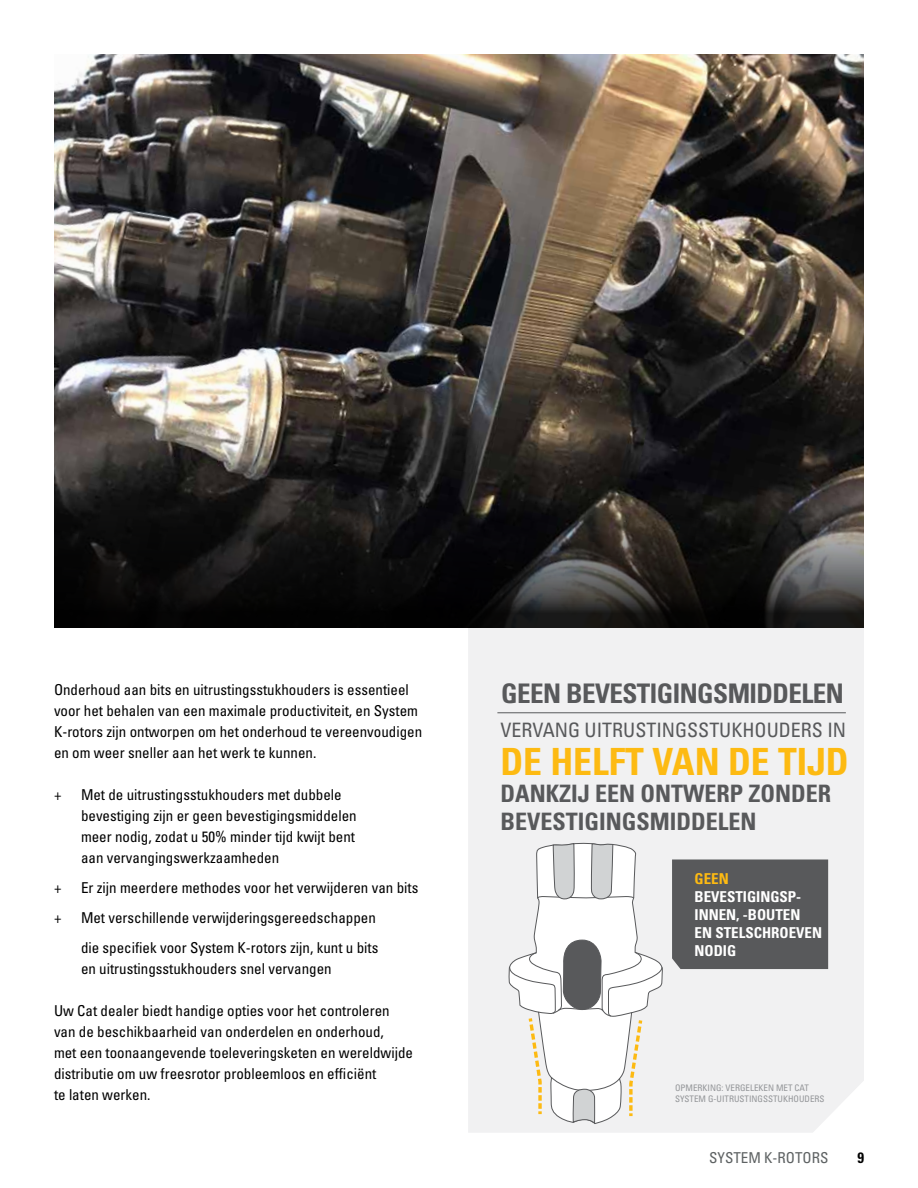
<style>
.page{position:relative;width:918px;height:1188px;background:#fff}
.page>*{position:absolute;margin:0;border:0;box-sizing:border-box;transform-origin:0 0}
.t1{font:700 condensed 37.5px "Univers";color:#fdba12}
.t2{font:700 condensed 27px "Univers";letter-spacing:-.02em;color:#58595b}
.t3{font:700 condensed 24px/27.5px "Univers";color:#58595b}
.t4{font:condensed 19.8px "Univers";color:#58595b}
.t5{font:condensed 15px/21px "Univers";color:#000}
.t6{font:700 condensed 15px/18px "Univers";color:#fff}
.t7{font:condensed 15px "Univers";color:#5e6263}
.t8{font:700 condensed 15px "Univers";color:#fdba12}
.t9{font:700 condensed 15px "Univers";color:#000}
.t10{font:condensed 9px/10.8px "Univers";color:#939598}
</style>
<div class="page">
<div style="left:468px;top:627px;width:396px;height:506px;background:#f1f1f2"></div>
<img style="left:54px;top:54px;width:810px;height:260px">
<svg style="left:54px;top:314px;width:810px;height:313px;background:#302d2a"></svg>
<svg style="left:509px;top:843px;width:154px;height:281px"></svg>
<div style="left:672px;top:859px;width:156px;height:110px;background:#58595b"></div>
<hr style="left:497px;top:713px;width:349px;height:1px;background:#58595b">
<p class="t5" style="left:54px;top:679px;width:370px">Onderhoud aan bits en uitrustingsstukhouders is essentieel voor het behalen van een maximale productiviteit, en System K-rotors zijn ontworpen om het onderhoud te vereenvoudigen en om weer sneller aan het werk te kunnen.</p>
<p class="t5" style="left:54px;top:784px;width:9px">+</p>
<p class="t5" style="left:81px;top:784px;width:277px">Met de uitrustingsstukhouders met dubbele bevestiging zijn er geen bevestigingsmiddelen meer nodig, zodat u 50% minder tijd kwijt bent aan vervangingswerkzaamheden</p>
<p class="t5" style="left:54px;top:877px;width:9px">+</p>
<p class="t5" style="left:81px;top:877px;width:339px">Er zijn meerdere methodes voor het verwijderen van bits</p>
<p class="t5" style="left:54px;top:907px;width:9px">+</p>
<p class="t5" style="left:81px;top:902px;width:299px;line-height:30px">Met verschillende verwijderingsgereedschappen die specifiek voor System K-rotors zijn, kunt u bits</p>
<p class="t5" style="left:81px;top:958px;width:252px">en uitrustingsstukhouders snel vervangen</p>
<p class="t5" style="left:54px;top:1000px;width:361px">Uw Cat dealer biedt handige opties voor het controleren van de beschikbaarheid van onderdelen en onderhoud,<br>met een toonaangevende toeleveringsketen en wereldwijde distributie om uw freesrotor probleemloos en efficiënt<br>te laten werken.</p>
<h2 class="t2" style="left:501px;top:677px;width:344px">GEEN BEVESTIGINGSMIDDELEN</h2>
<h3 class="t4" style="left:500px;top:718px;width:347px">VERVANG UITRUSTINGSSTUKHOUDERS IN</h3>
<h1 class="t1" style="left:500px;top:739px;width:350px">DE HELFT VAN DE TIJD</h1>
<h3 class="t3" style="left:500px;top:780px;width:332px">DANKZIJ EEN ONTWERP ZONDER<br>BEVESTIGINGSMIDDELEN</h3>
<p class="t8" style="left:695px;top:869px;width:36px">GEEN</p>
<p class="t6" style="left:695px;top:887px;width:129px">BEVESTIGINGSP-<br>INNEN, -BOUTEN<br>EN STELSCHROEVEN<br>NODIG</p>
<p class="t10" style="left:675px;top:1082px;width:151px">OPMERKING: VERGELEKEN MET CAT<br>SYSTEM G-UITRUSTINGSSTUKHOUDERS</p>
<p class="t7" style="left:709px;top:1148px;width:121px">SYSTEM K-ROTORS</p>
<p class="t9" style="left:857px;top:1148px;width:8px">9</p>
</div>
